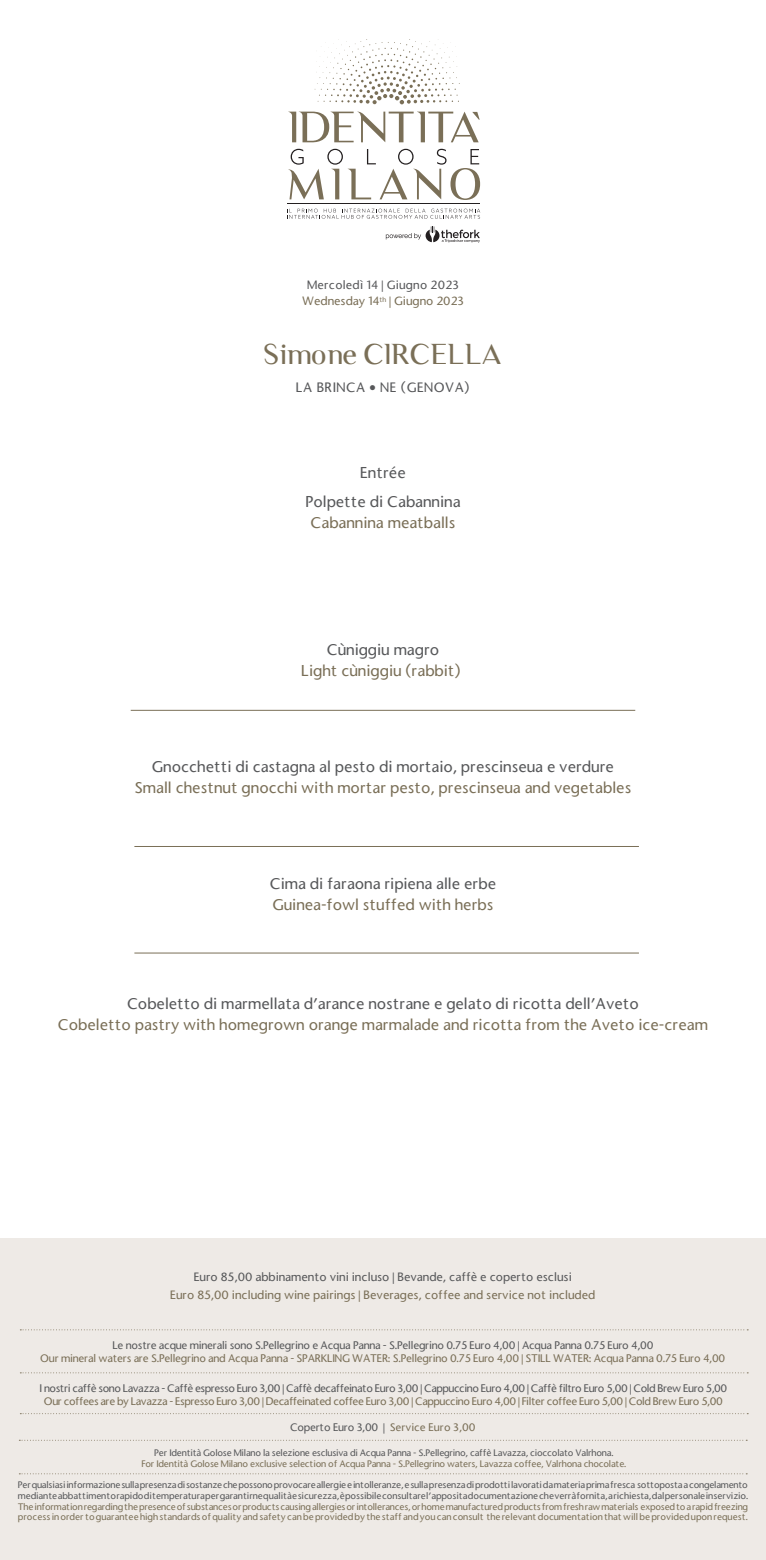
<style>
.page{position:relative;width:766px;height:1560px;background:#fff}
.page>*{position:absolute;margin:0;border:0;box-sizing:border-box;transform-origin:0 0}
.t1{font:27.5px "Luxia Display";letter-spacing:-.01em;color:#7a6f57}
.t2{font:500 15px "Stone Sans";color:#7a6f57}
.t3{font:500 15px "Stone Sans";color:#57585a}
.t4{font:500 13px "Stone Sans";letter-spacing:.04em;color:#57585a}
.t5{font:500 11.5px/16.5px "Stone Sans";color:#57585a;text-align:center}
.t6{font:500 11.5px "Stone Sans";color:#7a6f57}
.t7{font:500 10.5px "Stone Sans";letter-spacing:-.04em;color:#57585a}
.t8{font:500 10.5px "Stone Sans";letter-spacing:-.04em;color:#7a6f57}
.t9{font:500 10.5px "Stone Sans";letter-spacing:-.02em;color:#7a6f57}
.t10{font:500 10.5px "Stone Sans";letter-spacing:-.02em;color:#57585a}
.t11{font:500 10.5px "Stone Sans";letter-spacing:-.01em;color:#57585a}
.t12{font:500 9px/10.8px "Stone Sans";letter-spacing:-.02em;color:#57585a}
.t13{font:500 9px/10.8px "Stone Sans";color:#7a6f57}
.t14{font:500 9px "Stone Sans";letter-spacing:-.02em;color:#7a6f57}
.s1{color:#7a6f57}
</style>
<div class="page">
<svg style="left:314px;top:39px;width:145px;height:65px"></svg>
<hr style="left:287px;top:204px;width:193px;height:1px;background:#231f20">
<svg style="left:287px;top:209px;width:193px;height:10px"></svg>
<svg style="left:288px;top:112px;width:192px;height:88px"></svg>
<svg style="left:386px;top:226px;width:93px;height:17px"></svg>
<div style="left:0;top:1237px;width:765px;height:322px;background:#eeeae6"></div>
<svg style="left:20px;top:1372px;width:728px;height:1px"></svg>
<svg style="left:20px;top:1329px;width:728px;height:1px"></svg>
<svg style="left:19px;top:1439px;width:728px;height:1px"></svg>
<hr style="left:131px;top:709px;width:504px;height:1px;background:#7a6f57">
<hr style="left:134px;top:846px;width:504px;height:1px;background:#7a6f57">
<hr style="left:134px;top:952px;width:504px;height:1px;background:#7a6f57">
<p class="t5" style="left:302px;top:276px;width:163px">Mercoledì 14 | Giugno 2023<br><span class="s1">Wednesday 14</span><sup>th</sup> <span class="s1">| Giugno 2023</span></p>
<h1 class="t1" style="left:263px;top:337px;width:240px">Simone CIRCELLA</h1>
<h3 class="t4" style="left:296px;top:379px;width:175px">LA BRINCA • NE (GENOVA)</h3>
<h2 class="t3" style="left:360px;top:462px;width:47px">Entrée</h2>
<h2 class="t3" style="left:305px;top:492px;width:156px">Polpette di Cabannina</h2>
<h2 class="t2" style="left:310px;top:513px;width:146px">Cabannina meatballs</h2>
<h2 class="t3" style="left:326px;top:639px;width:114px">Cùniggiu magro</h2>
<h2 class="t2" style="left:301px;top:660px;width:161px">Light cùniggiu (rabbit)</h2>
<h2 class="t3" style="left:152px;top:757px;width:463px">Gnocchetti di castagna al pesto di mortaio, prescinseua e verdure</h2>
<h2 class="t2" style="left:134px;top:778px;width:498px">Small chestnut gnocchi with mortar pesto, prescinseua and vegetables</h2>
<h2 class="t3" style="left:270px;top:873px;width:228px">Cima di faraona ripiena alle erbe</h2>
<h2 class="t2" style="left:272px;top:894px;width:222px">Guinea-fowl stuffed with herbs</h2>
<h2 class="t3" style="left:127px;top:994px;width:513px">Cobeletto di marmellata d’arance nostrane e gelato di ricotta dell’Aveto</h2>
<h2 class="t2" style="left:58px;top:1015px;width:651px">Cobeletto pastry with homegrown orange marmalade and ricotta from the Aveto ice-cream</h2>
<p class="t5" style="left:194px;top:1268px;width:379px">Euro 85,00 abbinamento vini incluso | Bevande, caffè e coperto esclusi</p>
<p class="t6" style="left:170px;top:1287px;width:426px">Euro 85,00 including wine pairings | Beverages, coffee and service not included</p>
<p class="t10" style="left:112px;top:1338px;width:542px">Le nostre acque minerali sono S.Pellegrino e Acqua Panna - S.Pellegrino 0.75 Euro 4,00 | Acqua Panna 0.75 Euro 4,00</p>
<p class="t9" style="left:40px;top:1351px;width:686px">Our mineral waters are S.Pellegrino and Acqua Panna - SPARKLING WATER: S.Pellegrino 0.75 Euro 4,00 | STILL WATER: Acqua Panna 0.75 Euro 4,00</p>
<p class="t7" style="left:39px;top:1381px;width:689px">I nostri caffè sono Lavazza - Caffè espresso Euro 3,00 | Caffè decaffeinato Euro 3,00 | Cappuccino Euro 4,00 | Caffè filtro Euro 5,00 | Cold Brew Euro 5,00</p>
<p class="t8" style="left:44px;top:1393px;width:680px">Our coffees are by Lavazza - Espresso Euro 3,00 | Decaffeinated coffee Euro 3,00 | Cappuccino Euro 4,00 | Filter coffee Euro 5,00 | Cold Brew Euro 5,00</p>
<p class="t11" style="left:290px;top:1420px;width:187px">Coperto Euro 3,00 | <span class="s1">Service Euro 3,00</span></p>
<p class="t12" style="left:154px;top:1446px;width:460px">Per Identità Golose Milano la selezione esclusiva di Acqua Panna - S.Pellegrino, caffè Lavazza, cioccolato Valrhona.</p>
<p class="t14" style="left:141px;top:1457px;width:486px">For Identità Golose Milano exclusive selection of Acqua Panna - S.Pellegrino waters, Lavazza coffee, Valrhona chocolate.</p>
<p class="t12" style="left:18px;top:1479px;width:731px">Perqualsiasiinformazionesullapresenzadisostanzechepossonoprovocareallergieeintolleranze,esullapresenzadiprodottilavoratidamateriaprimafresca sottopostaacongelamento medianteabbattimentorapidoditemperaturapergarantirnequalitàesicurezza,èpossibileconsultarel’appositadocumentazione cheverràfornita,arichiesta,dalpersonaleinservizio.</p>
<p class="t13" style="left:18px;top:1500px;width:731px">Theinformationregardingthepresenceofsubstancesorproductscausingallergiesorintollerances,orhomemanufacturedproductsfromfreshrawmaterials exposedtoarapidfreezing process inorder toguarantee high standardsofquality andsafety canbeprovidedby the staff andyou can consult the relevantdocumentation thatwillbeprovidedupon request.</p>
</div>
